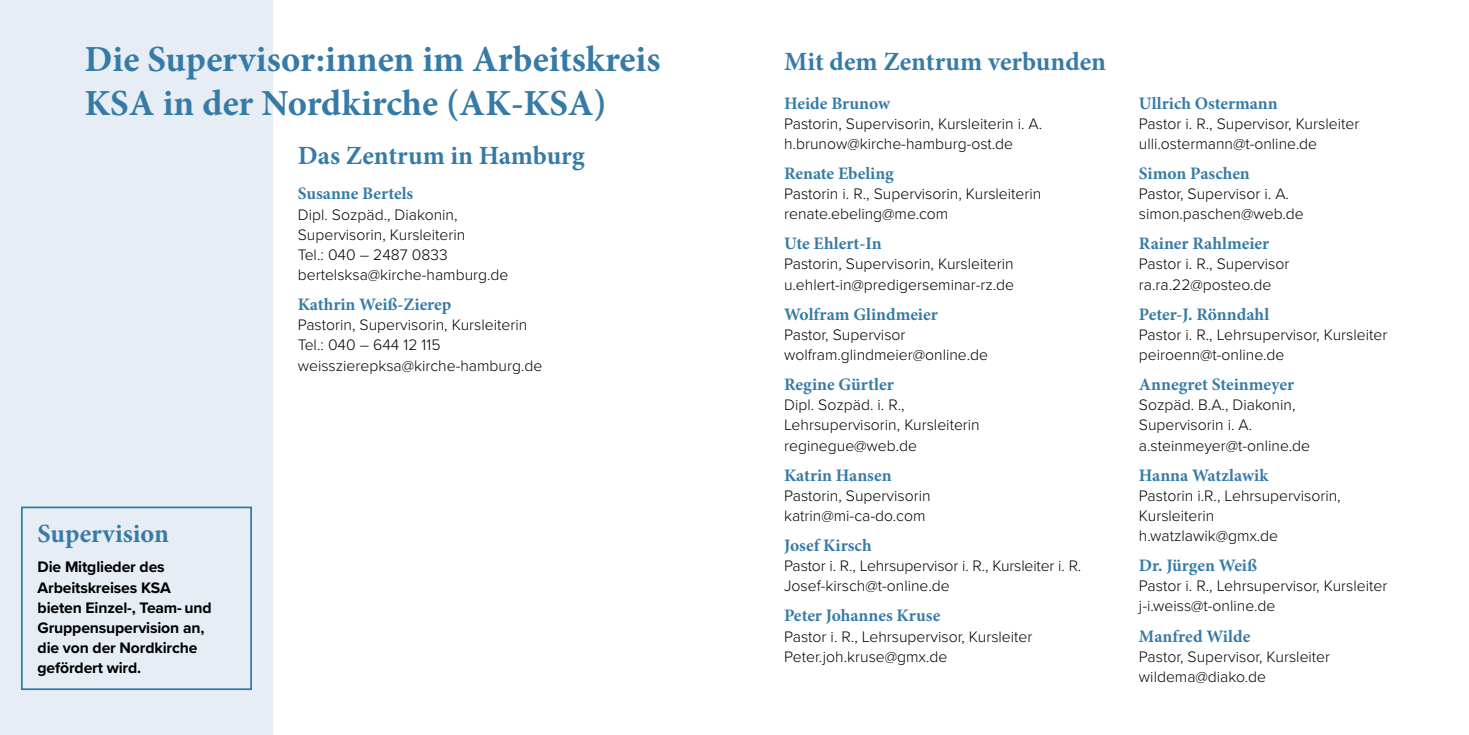
<style>
.page{position:relative;width:1469px;height:735px;background:#fff}
.page>*{position:absolute;margin:0;border:0;box-sizing:border-box;transform-origin:0 0}
.t1{font:700 36.75px/43.8px "Minion Pro";color:#367ba7}
.t2{font:700 26.25px "Minion Pro";color:#367ba7}
.t3{font:700 17.5px "Minion Pro";color:#367ba7}
.t4{font:300 15.75px/20.1px "Proxima Nova";color:#000}
.t5{font:700 15.75px/20.1px "Proxima Nova";letter-spacing:-.01em;color:#000}
</style>
<div class="page">
<div style="left:0;top:0;width:273px;height:734px;background:#e7edf4"></div>
<svg style="left:21px;top:506px;width:231px;height:184px"></svg>
<h1 class="t1" style="left:84px;top:37px;width:577px">Die Supervisor:innen im Arbeitskreis<br>KSA in der Nordkirche (AK-KSA)</h1>
<h2 class="t2" style="left:38px;top:515px;width:133px">Supervision</h2>
<p class="t5" style="left:38px;top:556px;width:175px">Die Mitglieder des<br>Arbeitskreises KSA bieten Einzel-, Team- und<br>Gruppensupervision an, die von der Nordkirche gefördert wird.</p>
<h2 class="t2" style="left:298px;top:137px;width:288px">Das Zentrum in Hamburg</h2>
<p class="t3" style="left:298px;top:181px;width:117px">Susanne Bertels</p>
<p class="t4" style="left:298px;top:203px;width:212px">Dipl. Sozpäd., Diakonin,<br>Supervisorin, Kursleiterin<br>Tel.: 040 – 2487 0833 bertelsksa@kirche-hamburg.de</p>
<p class="t3" style="left:298px;top:292px;width:155px">Kathrin Weiß-Zierep</p>
<p class="t4" style="left:298px;top:314px;width:246px">Pastorin, Supervisorin, Kursleiterin<br>Tel.: 040 – 644 12 115 weisszierepksa@kirche-hamburg.de</p>
<h2 class="t2" style="left:784px;top:43px;width:323px">Mit dem Zentrum verbunden</h2>
<p class="t3" style="left:784px;top:91px;width:108px">Heide Brunow</p>
<p class="t4" style="left:784px;top:112px;width:260px">Pastorin, Supervisorin, Kursleiterin i. A. h.brunow@kirche-hamburg-ost.de</p>
<p class="t3" style="left:784px;top:161px;width:111px">Renate Ebeling</p>
<p class="t4" style="left:784px;top:183px;width:259px">Pastorin i. R., Supervisorin, Kursleiterin renate.ebeling@me.com</p>
<p class="t3" style="left:784px;top:231px;width:99px">Ute Ehlert-In</p>
<p class="t4" style="left:784px;top:253px;width:231px">Pastorin, Supervisorin, Kursleiterin u.ehlert-in@predigerseminar-rz.de</p>
<p class="t3" style="left:784px;top:301px;width:155px">Wolfram Glindmeier</p>
<p class="t4" style="left:784px;top:323px;width:205px">Pastor, Supervisor wolfram.glindmeier@online.de</p>
<p class="t3" style="left:784px;top:372px;width:111px">Regine Gürtler</p>
<p class="t4" style="left:784px;top:394px;width:197px">Dipl. Sozpäd. i. R.,<br>Lehrsupervisorin, Kursleiterin reginegue@web.de</p>
<p class="t3" style="left:784px;top:462px;width:109px">Katrin Hansen</p>
<p class="t4" style="left:784px;top:484px;width:148px">Pastorin, Supervisorin katrin@mi-ca-do.com</p>
<p class="t3" style="left:784px;top:532px;width:89px">Josef Kirsch</p>
<p class="t4" style="left:784px;top:554px;width:299px">Pastor i. R., Lehrsupervisor i. R., Kursleiter i. R.<br>Josef-kirsch@t-online.de</p>
<p class="t3" style="left:784px;top:603px;width:158px">Peter Johannes Kruse</p>
<p class="t4" style="left:784px;top:625px;width:250px">Pastor i. R., Lehrsupervisor, Kursleiter<br>Peter.joh.kruse@gmx.de</p>
<p class="t3" style="left:1138px;top:91px;width:140px">Ullrich Ostermann</p>
<p class="t4" style="left:1138px;top:112px;width:222px">Pastor i. R., Supervisor, Kursleiter ulli.ostermann@t-online.de</p>
<p class="t3" style="left:1138px;top:161px;width:112px">Simon Paschen</p>
<p class="t4" style="left:1138px;top:183px;width:166px">Pastor, Supervisor i. A. simon.paschen@web.de</p>
<p class="t3" style="left:1138px;top:231px;width:132px">Rainer Rahlmeier</p>
<p class="t4" style="left:1138px;top:253px;width:152px">Pastor i. R., Supervisor ra.ra.22@posteo.de</p>
<p class="t3" style="left:1138px;top:301px;width:132px">Peter-J. Rönndahl</p>
<p class="t4" style="left:1138px;top:323px;width:250px">Pastor i. R., Lehrsupervisor, Kursleiter peiroenn@t-online.de</p>
<p class="t3" style="left:1138px;top:372px;width:157px">Annegret Steinmeyer</p>
<p class="t4" style="left:1138px;top:394px;width:173px">Sozpäd. B.A., Diakonin,<br>Supervisorin i. A. a.steinmeyer@t-online.de</p>
<p class="t3" style="left:1138px;top:462px;width:131px">Hanna Watzlawik</p>
<p class="t4" style="left:1138px;top:484px;width:203px">Pastorin i.R., Lehrsupervisorin,<br>Kursleiterin h.watzlawik@gmx.de</p>
<p class="t3" style="left:1138px;top:553px;width:120px">Dr. Jürgen Weiß</p>
<p class="t4" style="left:1138px;top:574px;width:250px">Pastor i. R., Lehrsupervisor, Kursleiter j-i.weiss@t-online.de</p>
<p class="t3" style="left:1138px;top:623px;width:113px">Manfred Wilde</p>
<p class="t4" style="left:1138px;top:645px;width:193px">Pastor, Supervisor, Kursleiter wildema@diako.de</p>
</div>
